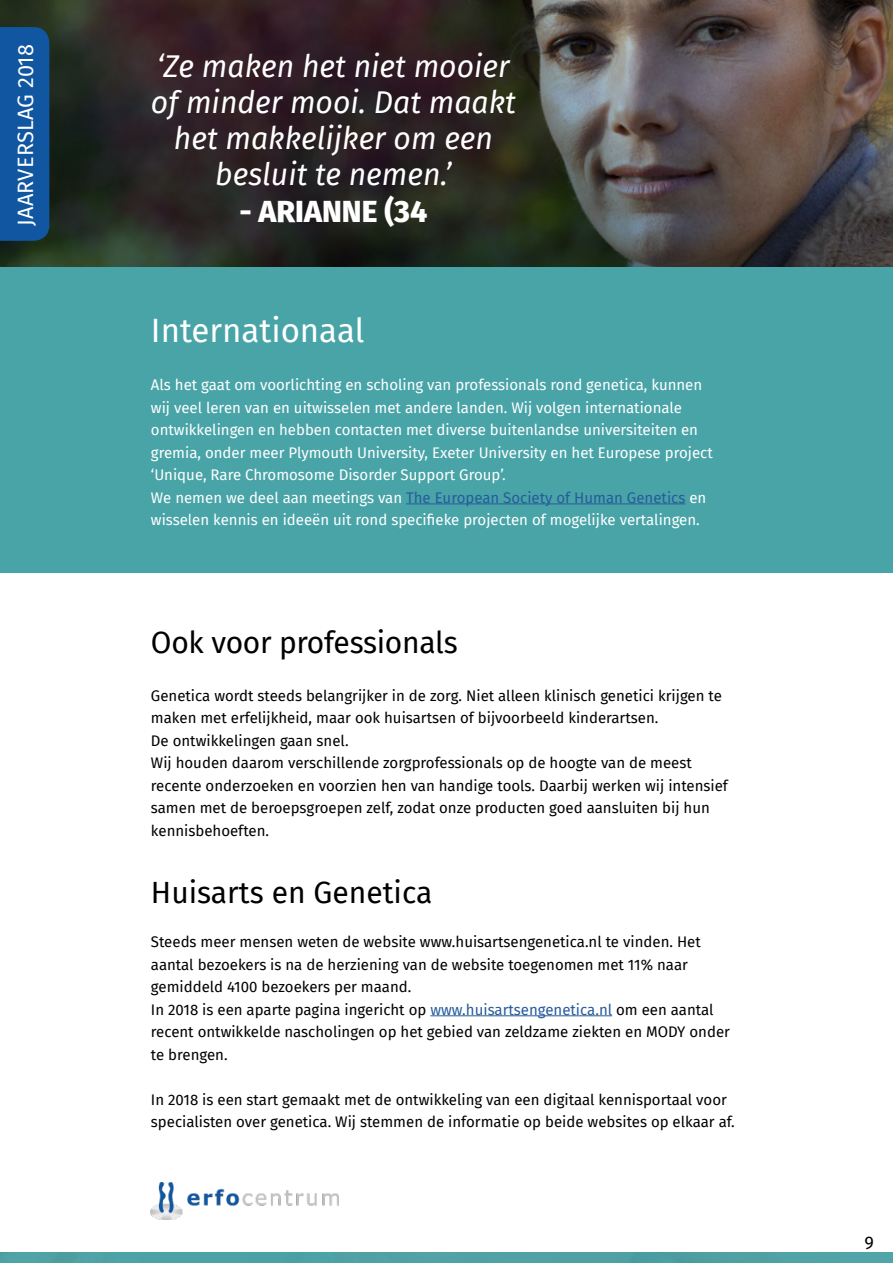
<style>
.page{position:relative;width:893px;height:1263px;background:#fff}
.page>*{position:absolute;margin:0;border:0;box-sizing:border-box;transform-origin:0 0}
.t1{font:33px "Fira Sans";color:#fff}
.t2{font:italic 30.75px/36.2px "Fira Sans";color:#fff;text-align:center}
.t3{font:800 30.75px "Fira Sans";color:#fff}
.t4{font:30px "Fira Sans";letter-spacing:-.01em;color:#000}
.t5{font:21.75px "Fira Sans";letter-spacing:.01em;color:#fff}
.t6{font:18px "Fira Sans";color:#000}
.t7{font:15px/22.5px "Fira Sans";color:#000}
.t8{font:15px/22.5px "Fira Sans";color:#fff}
.s1{color:#275b9b}
</style>
<div class="page">
<img style="left:151px;top:1182px;width:188px;height:37px">
<svg style="left:0;top:0;width:893px;height:268px;background:#3c3633"></svg>
<div style="left:0;top:268px;width:893px;height:305px;background:#49a4a8"></div>
<div style="left:0;top:1252px;width:893px;height:11px;background:#49a4a8"></div>
<hr style="left:430px;top:1015px;width:182px;height:1px;background:#275b9b">
<hr style="left:406px;top:503px;width:279px;height:1px;background:#275b9b">
<div style="left:0;top:27px;width:49px;height:214px;background:#1056a0"></div>
<h3 class="t5" style="left:9px;top:226px;width:183px;rotate:-90deg">JAARVERSLAG 2018</h3>
<h2 class="t2" style="left:151px;top:47px;width:366px">‘Ze maken het niet mooier of minder mooi. Dat maakt het makkelijker om een besluit te nemen.’</h2>
<h2 class="t3" style="left:239px;top:184px;width:189px">- ARIANNE (34</h2>
<h1 class="t1" style="left:151px;top:306px;width:215px">Internationaal</h1>
<p class="t8" style="left:151px;top:373px;width:563px">Als het gaat om voorlichting en scholing van professionals rond genetica, kunnen wij veel leren van en uitwisselen met andere landen. Wij volgen internationale ontwikkelingen en hebben contacten met diverse buitenlandse universiteiten en gremia, onder meer Plymouth University, Exeter University en het Europese project ‘Unique, Rare Chromosome Disorder Support Group’.<br>We nemen we deel aan meetings van <span class="s1">The European Society of Human Genetics</span> en wisselen kennis en ideeën uit rond specifieke projecten of mogelijke vertalingen.</p>
<h3 class="t4" style="left:151px;top:619px;width:308px">Ook voor professionals</h3>
<p class="t7" style="left:151px;top:684px;width:579px">Genetica wordt steeds belangrijker in de zorg. Niet alleen klinisch genetici krijgen te maken met erfelijkheid, maar ook huisartsen of bijvoorbeeld kinderartsen.<br>De ontwikkelingen gaan snel.<br>Wij houden daarom verschillende zorgprofessionals op de hoogte van de meest recente onderzoeken en voorzien hen van handige tools. Daarbij werken wij intensief samen met de beroepsgroepen zelf, zodat onze producten goed aansluiten bij hun kennisbehoeften.</p>
<h3 class="t4" style="left:151px;top:870px;width:283px">Huisarts en Genetica</h3>
<p class="t7" style="left:151px;top:930px;width:580px">Steeds meer mensen weten de website www.huisartsengenetica.nl te vinden. Het aantal bezoekers is na de herziening van de website toegenomen met 11% naar gemiddeld 4100 bezoekers per maand.<br>In 2018 is een aparte pagina ingericht op <span class="s1">www.huisartsengenetica.nl</span> om een aantal recent ontwikkelde nascholingen op het gebied van zeldzame ziekten en MODY onder te brengen.</p>
<p class="t7" style="left:151px;top:1088px;width:585px">In 2018 is een start gemaakt met de ontwikkeling van een digitaal kennisportaal voor specialisten over genetica. Wij stemmen de informatie op beide websites op elkaar af.</p>
<p class="t6" style="left:865px;top:1229px;width:11px">9</p>
</div>
